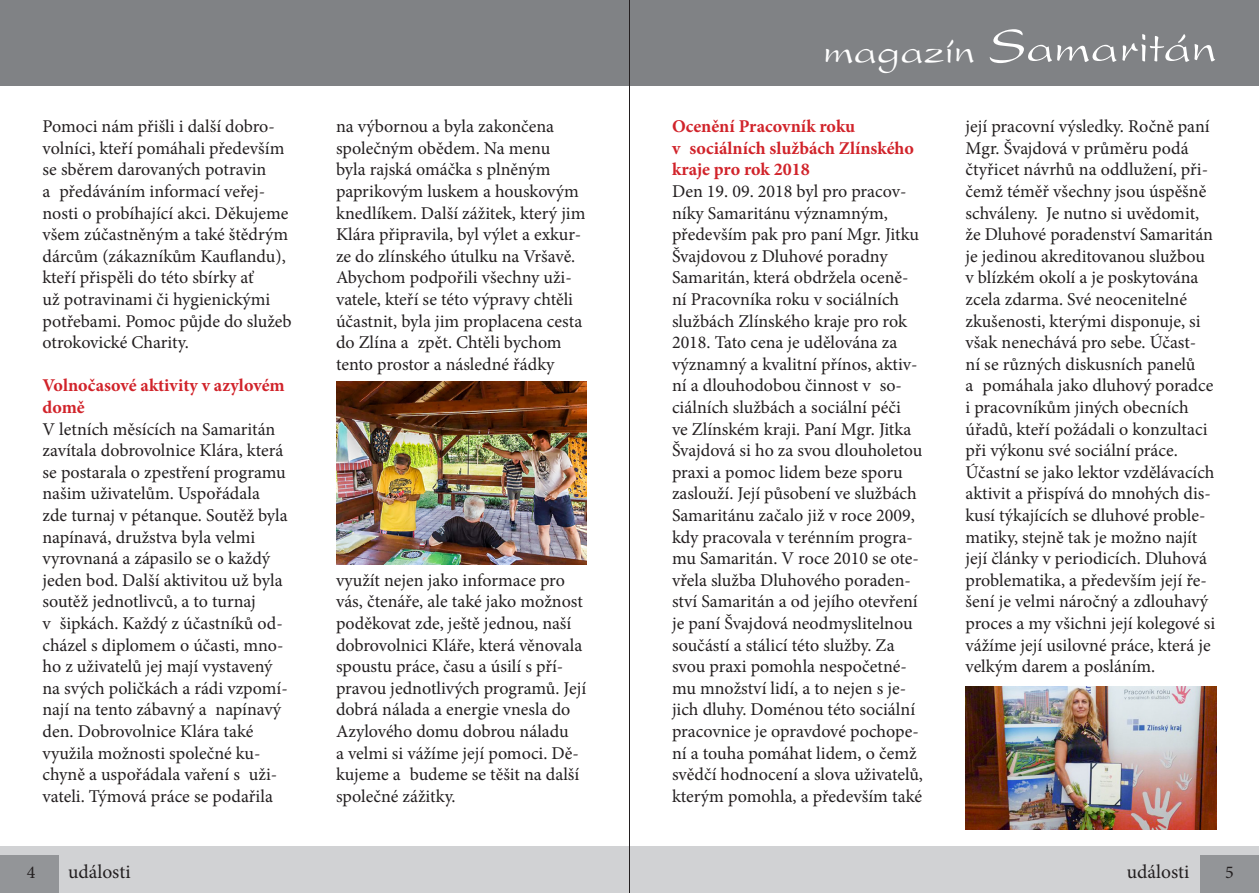
<style>
.page{position:relative;width:1259px;height:893px;background:#fff}
.page>*{position:absolute;margin:0;border:0;box-sizing:border-box;transform-origin:0 0}
.t1{font:50.4px "President";color:#fff}
.t2{font:42px "President";color:#fff}
.t3{font:19.5px "Minion Pro";color:#231f20}
.t4{font:18px/21.6px "Minion Pro";color:#231f20}
.t5{font:700 18px/21.6px "Minion Pro";color:#d1232a}
</style>
<div class="page">
<div style="left:0;top:0;width:629px;height:85px;background:#808285"></div>
<div style="left:0;top:846px;width:629px;height:47px;background:#d1d2d4"></div>
<div style="left:629px;top:0;width:630px;height:85px;background:#808285"></div>
<div style="left:629px;top:846px;width:630px;height:47px;background:#d1d2d4"></div>
<div style="left:1200px;top:855px;width:59px;height:38px;background:#939598"></div>
<div style="left:0;top:855px;width:59px;height:38px;background:#939598"></div>
<hr style="left:629px;top:0;width:1px;height:893px;background:#231f20">
<img style="left:336px;top:382px;width:251px;height:182px">
<img style="left:965px;top:686px;width:251px;height:143px">
<p class="t4" style="left:43px;top:116px;width:251px">Pomoci nám přišli i další dobro&shy;volníci, kteří pomáhali především se sběrem darovaných potravin<br>a předáváním informací veřej&shy;nosti o probíhající akci. Děkujeme všem zúčastněným a také štědrým dárcům (zákazníkům Kauflandu), kteří přispěli do této sbírky ať<br>už potravinami či hygienickými potřebami. Pomoc půjde do služeb otrokovické Charity.</p>
<p class="t5" style="left:43px;top:375px;width:244px">Volnočasové aktivity v azylovém domě</p>
<p class="t4" style="left:43px;top:418px;width:247px">V letních měsících na Samaritán zavítala dobrovolnice Klára, která se postarala o zpestření programu našim uživatelům. Uspořádala zde turnaj v pétanque. Soutěž byla napínavá, družstva byla velmi vyrovnaná a zápasilo se o každý jeden bod. Další aktivitou už byla soutěž jednotlivců, a to turnaj<br>v šipkách. Každý z účastníků od&shy;cházel s diplomem o účasti, mno&shy;ho z uživatelů jej mají vystavený na svých poličkách a rádi vzpomí&shy;nají na tento zábavný a napínavý den. Dobrovolnice Klára také využila možnosti společné ku&shy;chyně a uspořádala vaření s uži&shy;vateli. Týmová práce se podařila</p>
<p class="t4" style="left:336px;top:116px;width:251px">na výbornou a byla zakončena společným obědem. Na menu<br>byla rajská omáčka s plněným paprikovým luskem a houskovým knedlíkem. Další zážitek, který jim<br>Klára připravila, byl výlet a exkur&shy;ze do zlínského útulku na Vršavě.<br>Abychom podpořili všechny uži&shy;vatele, kteří se této výpravy chtěli účastnit, byla jim proplacena cesta do Zlína a zpět. Chtěli bychom tento prostor a následné řádky</p>
<p class="t4" style="left:336px;top:569px;width:252px">využít nejen jako informace pro vás, čtenáře, ale také jako možnost poděkovat zde, ještě jednou, naší dobrovolnici Kláře, která věnovala spoustu práce, času a úsilí s pří&shy;pravou jednotlivých programů. Její dobrá nálada a energie vnesla do<br>Azylového domu dobrou náladu<br>a velmi si vážíme její pomoci. Dě&shy;kujeme a budeme se těšit na další společné zážitky.</p>
<p class="t2" style="left:823px;top:26px;width:153px">magazín</p>
<p class="t1" style="left:989px;top:18px;width:228px">Samaritán</p>
<p class="t5" style="left:672px;top:115px;width:243px">Ocenění Pracovník roku<br>v sociálních službách Zlínského kraje pro rok 2018</p>
<p class="t4" style="left:672px;top:180px;width:252px">Den 19. 09. 2018 byl pro pracov&shy;níky Samaritánu významným, především pak pro paní Mgr. Jitku<br>Švajdovou z Dluhové poradny<br>Samaritán, která obdržela oceně&shy;ní Pracovníka roku v sociálních službách Zlínského kraje pro rok<br>2018. Tato cena je udělována za významný a kvalitní přínos, aktiv&shy;ní a dlouhodobou činnost v so&shy;ciálních službách a sociální péči<br>ve Zlínském kraji. Paní Mgr. Jitka<br>Švajdová si ho za svou dlouholetou praxi a pomoc lidem beze sporu zaslouží. Její působení ve službách<br>Samaritánu začalo již v roce 2009, kdy pracovala v terénním progra&shy;mu Samaritán. V roce 2010 se ote&shy;vřela služba Dluhového poraden&shy;ství Samaritán a od jejího otevření je paní Švajdová neodmyslitelnou součástí a stálicí této služby. Za svou praxi pomohla nespočetné&shy;mu množství lidí, a to nejen s je&shy;jich dluhy. Doménou této sociální pracovnice je opravdové pochope&shy;ní a touha pomáhat lidem, o čemž svědčí hodnocení a slova uživatelů, kterým pomohla, a především také</p>
<p class="t4" style="left:965px;top:116px;width:249px">její pracovní výsledky. Ročně paní<br>Mgr. Švajdová v průměru podá čtyřicet návrhů na oddlužení, při&shy;čemž téměř všechny jsou úspěšně schváleny. Je nutno si uvědomit, že Dluhové poradenství Samaritán je jedinou akreditovanou službou v blízkém okolí a je poskytována zcela zdarma. Své neocenitelné zkušenosti, kterými disponuje, si však nenechává pro sebe. Účast&shy;ní se různých diskusních panelů<br>a pomáhala jako dluhový poradce i pracovníkům jiných obecních úřadů, kteří požádali o konzultaci při výkonu své sociální práce.</p>
<p class="t4" style="left:965px;top:461px;width:251px">Účastní se jako lektor vzdělávacích aktivit a přispívá do mnohých dis&shy;kusí týkajících se dluhové proble&shy;matiky, stejně tak je možno najít její články v periodicích. Dluhová problematika, a především její ře&shy;šení je velmi náročný a zdlouhavý proces a my všichni její kolegové si vážíme její usilovné práce, která je velkým darem a posláním.</p>
<p class="t4" style="left:27px;top:862px;width:10px">4</p>
<p class="t3" style="left:68px;top:859px;width:64px">události</p>
<p class="t3" style="left:1127px;top:859px;width:64px">události</p>
<p class="t4" style="left:1225px;top:862px;width:10px">5</p>
</div>
